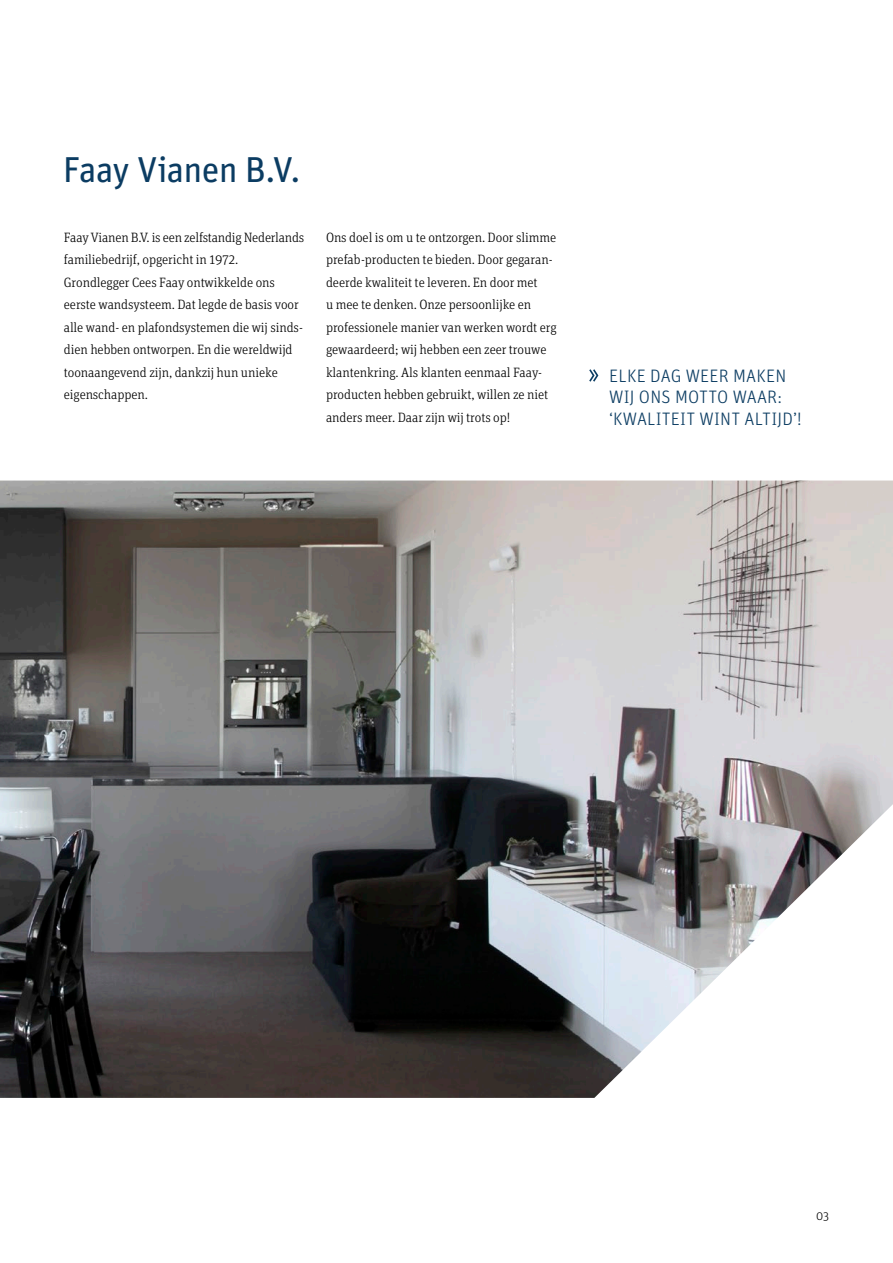
<style>
.page{position:relative;width:893px;height:1263px;background:#fff}
.page>*{position:absolute;margin:0;border:0;box-sizing:border-box;transform-origin:0 0}
.t1{font:36px "Unit Pro";letter-spacing:-.025em;color:#0b3c62}
.t2{font:300 18px/21.6px "Unit Pro";letter-spacing:.01em;color:#0b3c62}
.t3{font:300 13.5px/22.5px "Unit Slab Pro";letter-spacing:-.005em;color:#000}
.t4{font:300 12px "Unit Pro";color:#000}
</style>
<div class="page">
<img style="left:0;top:480px;width:893px;height:618px">
<svg style="left:589px;top:369px;width:9px;height:13px"></svg>
<h1 class="t1" style="left:63px;top:146px;width:239px">Faay Vianen B.V.</h1>
<p class="t3" style="left:64px;top:225px;width:242px">Faay Vianen B.V. is een zelfstandig Nederlands familiebedrijf, opgericht in 1972.<br>Grondlegger Cees Faay ontwikkelde ons eerste wandsysteem. Dat legde de basis voor alle wand- en plafondsystemen die wij sinds&shy;dien hebben ontworpen. En die wereldwijd toonaangevend zijn, dankzij hun unieke eigenschappen.</p>
<p class="t3" style="left:326px;top:225px;width:232px">Ons doel is om u te ontzorgen. Door slimme prefab-producten te bieden. Door gegaran&shy;deerde kwaliteit te leveren. En door met<br>u mee te denken. Onze persoonlijke en professionele manier van werken wordt erg gewaardeerd; wij hebben een zeer trouwe klantenkring. Als klanten eenmaal Faay&shy;producten hebben gebruikt, willen ze niet anders meer. Daar zijn wij trots op!</p>
<h2 class="t2" style="left:609px;top:365px;width:194px">ELKE DAG WEER MAKEN<br>WIJ ONS MOTTO WAAR: ‘KWALITEIT WINT ALTIJD’!</h2>
<p class="t4" style="left:816px;top:1209px;width:14px">03</p>
</div>
